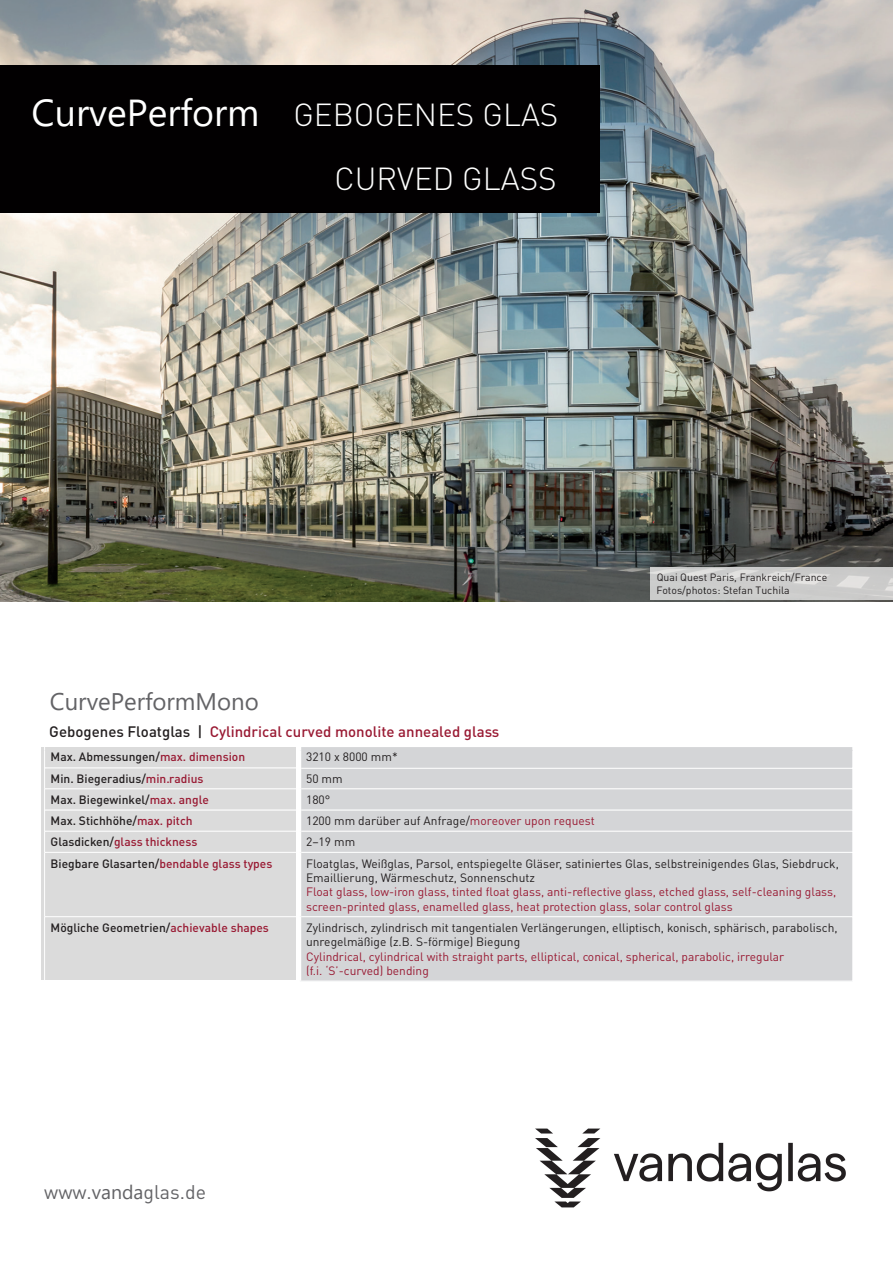
<style>
.page{position:relative;width:893px;height:1263px;background:#fff}
.page>*{position:absolute;margin:0;border:0;box-sizing:border-box;transform-origin:0 0}
.t1{font:300 31.5px/64.1px "DINOT";color:#fff;text-align:right}
.t2{font:24px "Segoe UI";color:#636366}
.t3{font:19.5px "DINOT";color:#636366}
.t4{font:500 15px "DINOT";color:#991a33}
.t5{font:12px/14.4px "DINOT";color:#231f20}
.t6{font:12px/14.4px "DINOT";color:#991a33}
.t7{font:500 12px "DINOT";color:#231f20}
.t8{font:500 12px "DINOT";color:#991a33}
.t9{font:10.5px/12.3px "DINOT";color:#231f20}
.s1{font-family:"Segoe UI";font-weight:400;font-size:37.5px}
.s2{color:#231f20}
.s3{color:#050504}
.s4{color:#991a33}
.s5{font-family:"Segoe UI"}
</style>
<div class="page">
<img style="left:0;top:0;width:893px;height:601px">
<svg style="left:650px;top:567px;width:243px;height:33px;background:#cececd"></svg>
<div style="left:301px;top:747px;width:552px;height:234px;background:#d4d5d7"></div>
<hr style="left:852px;top:715px;width:1px;height:35px;background:#fff">
<hr style="left:301px;top:768px;width:552px;height:1px;background:#fff">
<hr style="left:852px;top:751px;width:1px;height:37px;background:#fff">
<hr style="left:301px;top:788px;width:552px;height:1px;background:#fff">
<hr style="left:301px;top:810px;width:552px;height:1px;background:#fff">
<hr style="left:301px;top:831px;width:552px;height:1px;background:#fff">
<svg style="left:852px;top:789px;width:1px;height:63px"></svg>
<hr style="left:301px;top:852px;width:552px;height:1px;background:#fff">
<hr style="left:852px;top:853px;width:1px;height:63px;background:#fff">
<hr style="left:301px;top:916px;width:552px;height:1px;background:#fff">
<hr style="left:852px;top:917px;width:1px;height:64px;background:#fff">
<div style="left:0;top:66px;width:599px;height:147px;background:#020001"></div>
<img style="left:535px;top:1128px;width:311px;height:80px">
<h1 class="t1" style="left:32px;top:83px;width:528px"><span class="s1">CurvePerform</span> GEBOGENES GLAS<br>CURVED GLASS</h1>
<p class="t2" style="left:50px;top:679px;width:211px">CurvePerformMono</p>
<p class="t4" style="left:49px;top:722px;width:451px"><span class="s2">Gebogenes Floatglas |</span> Cylindrical curved monolite annealed glass</p>
<p class="t9" style="left:657px;top:571px;width:172px">Quai Quest Paris, Frankreich/France<br>Fotos/pho<span class="s3">t</span>os: Stefan Tuchila</p>
<p class="t7" style="left:51px;top:749px;width:196px">Max. Abme sungen/<span class="s4">max. dimension</span></p>
<p class="t7" style="left:110px;top:749px;width:7px">s</p>
<p class="t5" style="left:306px;top:749px;width:93px">3210 x 8000 mm*</p>
<p class="t7" style="left:51px;top:771px;width:154px">Min. Biegeradius/<span class="s4">min. radius</span></p>
<p class="t5" style="left:306px;top:771px;width:38px">50 mm</p>
<p class="t7" style="left:51px;top:792px;width:160px">Max. Biegewinkel/<span class="s4">max. angle</span></p>
<p class="t5" style="left:306px;top:792px;width:26px">180°</p>
<p class="t7" style="left:51px;top:813px;width:144px">Max. Stichhöhe/<span class="s4">max. pitch</span></p>
<p class="t5" style="left:306px;top:813px;width:290px">1200 mm darüber auf Anfrage/<span class="s4">moreover upon request</span></p>
<p class="t8" style="left:51px;top:834px;width:148px"><span class="s2">Glasdicken/</span>glass thickness</p>
<p class="t5" style="left:306px;top:834px;width:51px">2–19 mm</p>
<p class="t7" style="left:51px;top:855px;width:223px">Biegbare Glasarten/<span class="s4">bendable glass types</span></p>
<p class="t6" style="left:306px;top:856px;width:534px"><span class="s2">Floatglas, Weißglas, Parsol, entspiegelte Gläser, satiniertes Glas, selbstreinigendes Glas, Siebdruck, Emaillierung, Wärmeschutz, Sonnenschutz<br></span>Float glass, low-iron glass, tinted float glass, anti-reflective glass, etched glass, self-cleaning glass, screen-printed glass, enamelled glass, heat protection glass, solar control glass</p>
<p class="t7" style="left:51px;top:920px;width:220px">Mögliche Geometrien/<span class="s4">achievable shapes</span></p>
<p class="t5" style="left:306px;top:920px;width:533px">Zylindrisch, zylindrisch mit tangentialen Verlängerungen, elliptisch, konisch, sphärisch, parabolisch, ml egernu B. z (eg i ßä mrö f -S. B) eg i gnuge i<br><span class="s4">Cylindrical, cylindrical with straight parts, elliptical, conical, spherical, parabolic, irregular<br>(f.i. ‘S’-curved) bending</span></p>
<p class="t3" style="left:44px;top:1179px;width:163px">www.<span class="s5">vanda</span>glas.de</p>
</div>
